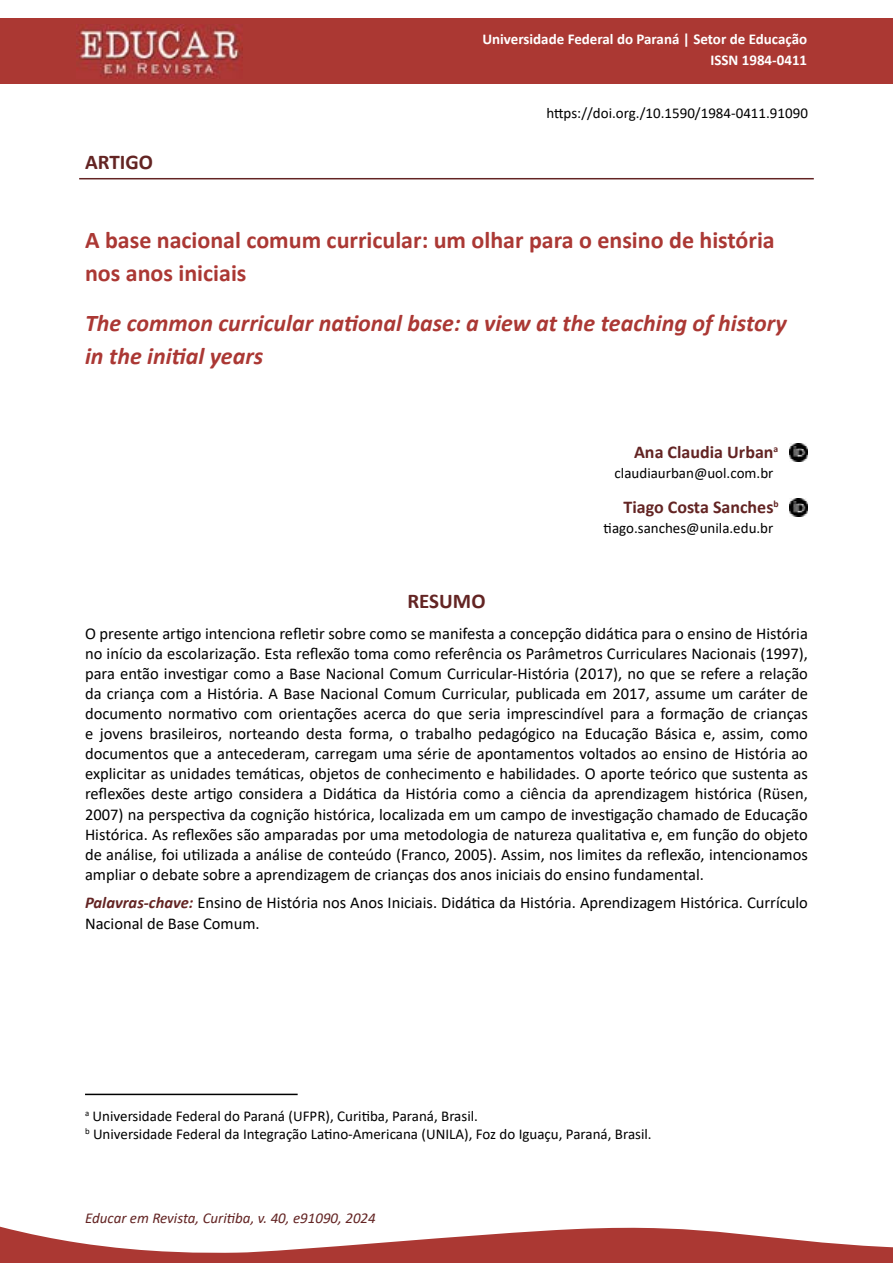
<style>
.page{position:relative;width:893px;height:1263px;background:#fff}
.page>*{position:absolute;margin:0;border:0;box-sizing:border-box;transform-origin:0 0}
.t1{font:italic 700 24px/33px "Calibri";color:#ab3834}
.t2{font:700 24px/33px "Calibri";color:#ab3834}
.t3{font:700 21px "Calibri";color:#632423}
.t4{font:700 18px "Calibri";color:#632423}
.t5{font:16.5px/20.1px "Calibri";color:#000;text-align:justify}
.t6{font:15px/18px "Calibri";color:#000}
.t7{font:700 15px/21px "Calibri";color:#fff;text-align:right}
.t8{font:italic 15px "Calibri";color:#632423}
.t9{font:700 9.6px "Calibri";color:#632423}
.s1{font-weight:700;font-style:italic;color:#632423}
</style>
<div class="page">
<div style="left:0;top:18px;width:893px;height:66px;background:#ab3833"></div>
<svg style="left:0;top:1226px;width:893px;height:37px"></svg>
<img style="left:77px;top:24px;width:166px;height:55px">
<img style="left:790px;top:443px;width:18px;height:19px">
<img style="left:790px;top:499px;width:18px;height:18px">
<hr style="left:79px;top:178px;width:735px;height:1px;background:#632423">
<hr style="left:85px;top:1094px;width:213px;height:1px;background:#000">
<p class="t7" style="left:482px;top:28px;width:326px">Universidade Federal do Paraná | Setor de Educação<br>ISSN 1984-0411</p>
<p class="t3" style="left:85px;top:147px;width:69px">ARTIGO</p>
<p class="t6" style="left:546px;top:103px;width:263px">https://doi.org./10.1590/1984-0411.91090</p>
<h1 class="t2" style="left:85px;top:223px;width:691px">A base nacional comum curricular: um olhar para o ensino de história nos anos iniciais</h1>
<h1 class="t1" style="left:85px;top:306px;width:703px">The common curricular national base: a view at the teaching of history in the initial years</h1>
<p class="t4" style="left:634px;top:440px;width:141px">Ana Claudia Urban</p>
<p class="t6" style="left:615px;top:463px;width:160px">claudiaurban@uol.com.br</p>
<p class="t4" style="left:623px;top:495px;width:152px">Tiago Costa Sanches</p>
<p class="t6" style="left:604px;top:519px;width:171px">tiago.sanches@unila.edu.br</p>
<p class="t9" style="left:773px;top:442px;width:6px">a</p>
<p class="t9" style="left:773px;top:497px;width:7px">b</p>
<p class="t3" style="left:407px;top:586px;width:80px">RESUMO</p>
<p class="t5" style="left:85px;top:623px;width:724px">O presente artigo intenciona refletir sobre como se manifesta a concepção didática para o ensino de História no início da escolarização. Esta reflexão toma como referência os Parâmetros Curriculares Nacionais (1997), para então investigar como a Base Nacional Comum Curricular-História (2017), no que se refere a relação da criança com a História. A Base Nacional Comum Curricular, publicada em 2017, assume um caráter de documento normativo com orientações acerca do que seria imprescindível para a formação de crianças e jovens brasileiros, norteando desta forma, o trabalho pedagógico na Educação Básica e, assim, como documentos que a antecederam, carregam uma série de apontamentos voltados ao ensino de História ao explicitar as unidades temáticas, objetos de conhecimento e habilidades. O aporte teórico que sustenta as reflexões deste artigo considera a Didática da História como a ciência da aprendizagem histórica (Rüsen, 2007) na perspectiva da cognição histórica, localizada em um campo de investigação chamado de Educação Histórica. As reflexões são amparadas por uma metodologia de natureza qualitativa e, em função do objeto de análise, foi utilizada a análise de conteúdo (Franco, 2005). Assim, nos limites da reflexão, intencionamos ampliar o debate sobre a aprendizagem de crianças dos anos iniciais do ensino fundamental.</p>
<p class="t5" style="left:85px;top:892px;width:724px"><span class="s1">Palavras-chave:</span> Ensino de História nos Anos Iniciais. Didática da História. Aprendizagem Histórica. Currículo<br>Nacional de Base Comum.</p>
<p class="t6" style="left:85px;top:1106px;width:568px"><sup>a</sup> Universidade Federal do Paraná (UFPR), Curitiba, Paraná, Brasil.<br><sup>b</sup> Universidade Federal da Integração Latino-Americana (UNILA), Foz do Iguaçu, Paraná, Brasil.</p>
<p class="t8" style="left:85px;top:1208px;width:292px">Educar em Revista, Curitiba, v. 40, e91090, 2024</p>
</div>
